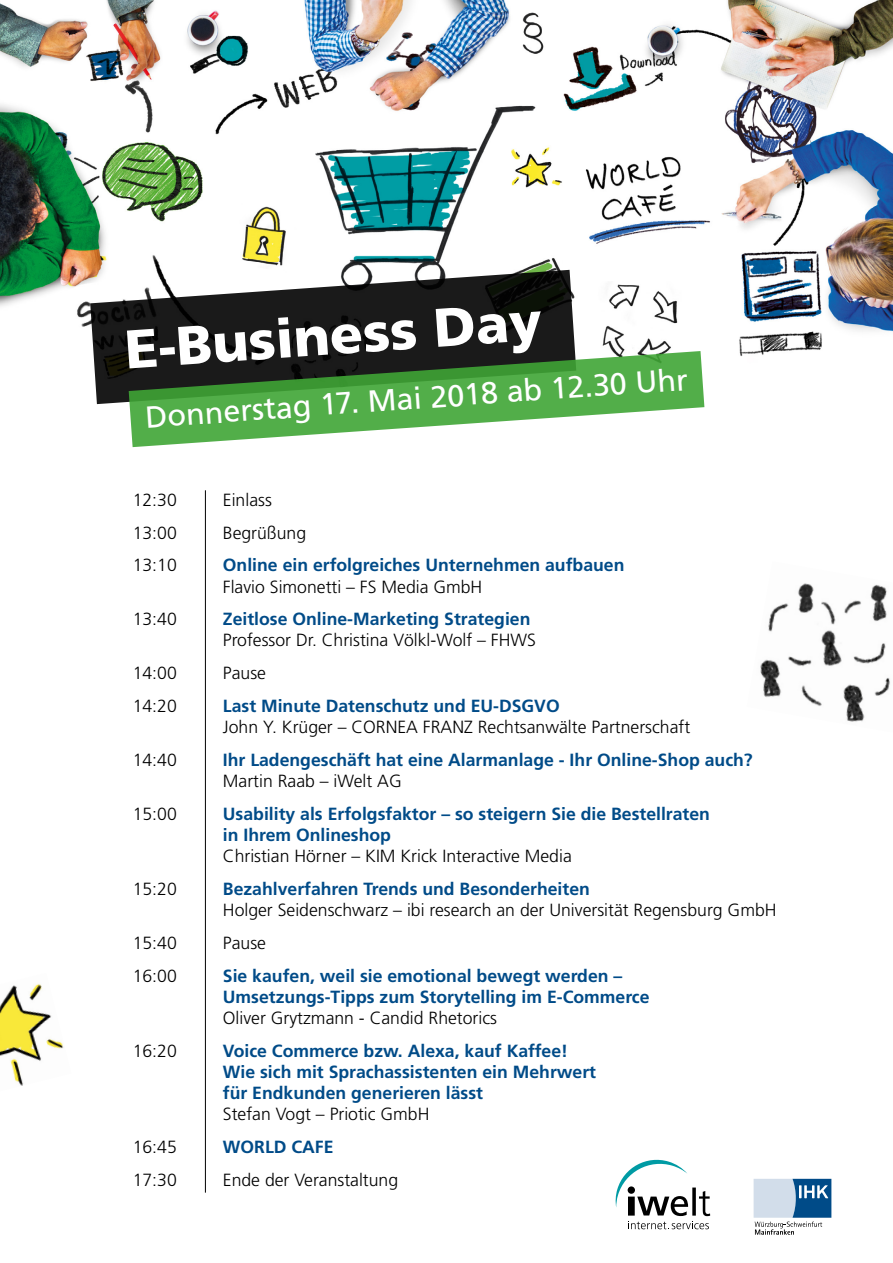
<style>
.page{position:relative;width:893px;height:1263px;background:#fff}
.page>*{position:absolute;margin:0;border:0;box-sizing:border-box;transform-origin:0 0}
.t1{font:900 54.3px "Frutiger LT";color:#fff}
.t2{font:30.6px "Frutiger LT";color:#fff}
.Vortragstitel{font:700 17.7px/21.1px "Frutiger LT";color:#004b88}
.Vortragstitel-2{font:300 17.7px "Frutiger LT";color:#000}
</style>
<div class="page">
<img style="left:0;top:0;width:893px;height:404px">
<svg style="left:616px;top:1160px;width:94px;height:69px"></svg>
<svg style="left:754px;top:1179px;width:77px;height:56px"></svg>
<img style="left:760px;top:583px;width:130px;height:139px">
<hr style="left:205px;top:490px;width:1px;height:702px;background:#000">
<img style="left:0;top:984px;width:64px;height:102px">
<svg style="left:90px;top:270px;width:486px;height:134px;fill:#1a1a1a"></svg>
<svg style="left:129px;top:351px;width:575px;height:96px;fill:#52ae49"></svg>
<p class="t1" style="left:123px;top:317px;width:419px;rotate:-4deg">E-Business Day</p>
<p class="t2" style="left:144px;top:399px;width:545px;rotate:-4deg">Donnerstag 17. Mai 2018 ab 12.30 Uhr</p>
<p class="Vortragstitel-2" style="left:133px;top:490px;width:46px">12:30</p>
<p class="Vortragstitel-2" style="left:223px;top:490px;width:50px">Einlass</p>
<p class="Vortragstitel-2" style="left:133px;top:522px;width:46px">13:00</p>
<p class="Vortragstitel-2" style="left:223px;top:522px;width:85px">Begrüßung</p>
<p class="Vortragstitel-2" style="left:133px;top:555px;width:46px">13:10</p>
<p class="Vortragstitel" style="left:223px;top:555px;width:403px">Online ein erfolgreiches Unternehmen aufbauen</p>
<p class="Vortragstitel-2" style="left:223px;top:576px;width:261px">Flavio Simonetti – FS Media GmbH</p>
<p class="Vortragstitel-2" style="left:133px;top:609px;width:46px">13:40</p>
<p class="Vortragstitel" style="left:223px;top:609px;width:309px">Zeitlose Online-Marketing Strategien</p>
<p class="Vortragstitel-2" style="left:223px;top:630px;width:315px">Professor Dr. Christina Völkl-Wolf – FHWS</p>
<p class="Vortragstitel-2" style="left:133px;top:663px;width:46px">14:00</p>
<p class="Vortragstitel-2" style="left:223px;top:663px;width:45px">Pause</p>
<p class="Vortragstitel-2" style="left:133px;top:696px;width:46px">14:20</p>
<p class="Vortragstitel" style="left:223px;top:695px;width:338px">Last Minute Datenschutz und EU-DSGVO</p>
<p class="Vortragstitel-2" style="left:223px;top:717px;width:469px">John Y. Krüger – CORNEA FRANZ Rechtsanwälte Partnerschaft</p>
<p class="Vortragstitel-2" style="left:133px;top:750px;width:46px">14:40</p>
<p class="Vortragstitel" style="left:223px;top:749px;width:531px">Ihr Ladengeschäft hat eine Alarmanlage - Ihr Online-Shop auch?</p>
<p class="Vortragstitel-2" style="left:223px;top:771px;width:180px">Martin Raab – iWelt AG</p>
<p class="Vortragstitel-2" style="left:133px;top:804px;width:46px">15:00</p>
<p class="Vortragstitel" style="left:223px;top:803px;width:489px">Usability als Erfolgsfaktor – so steigern Sie die Bestellraten in Ihrem Onlineshop</p>
<p class="Vortragstitel-2" style="left:223px;top:846px;width:350px">Christian Hörner – KIM Krick Interactive Media</p>
<p class="Vortragstitel-2" style="left:133px;top:879px;width:46px">15:20</p>
<p class="Vortragstitel" style="left:223px;top:878px;width:368px">Bezahlverfahren Trends und Besonderheiten</p>
<p class="Vortragstitel-2" style="left:223px;top:900px;width:555px">Holger Seidenschwarz – ibi research an der Universität Regensburg GmbH</p>
<p class="Vortragstitel-2" style="left:133px;top:933px;width:46px">15:40</p>
<p class="Vortragstitel-2" style="left:223px;top:933px;width:45px">Pause</p>
<p class="Vortragstitel-2" style="left:133px;top:965px;width:46px">16:00</p>
<p class="Vortragstitel" style="left:223px;top:965px;width:428px">Sie kaufen, weil sie emotional bewegt werden –<br>Umsetzungs-Tipps zum Storytelling im E-Commerce</p>
<p class="Vortragstitel-2" style="left:223px;top:1008px;width:276px">Oliver Grytzmann - Candid Rhetorics</p>
<p class="Vortragstitel-2" style="left:133px;top:1041px;width:46px">16:20</p>
<p class="Vortragstitel" style="left:223px;top:1040px;width:375px">Voice Commerce bzw. Alexa, kauf Kaffee!<br>Wie sich mit Sprachassistenten ein Mehrwert für Endkunden generieren lässt</p>
<p class="Vortragstitel-2" style="left:223px;top:1104px;width:208px">Stefan Vogt – Priotic GmbH</p>
<p class="Vortragstitel-2" style="left:133px;top:1137px;width:46px">16:45</p>
<p class="Vortragstitel" style="left:223px;top:1136px;width:112px">WORLD CAFE</p>
<p class="Vortragstitel-2" style="left:133px;top:1170px;width:46px">17:30</p>
<p class="Vortragstitel-2" style="left:223px;top:1170px;width:177px">Ende der Veranstaltung</p>
</div>
